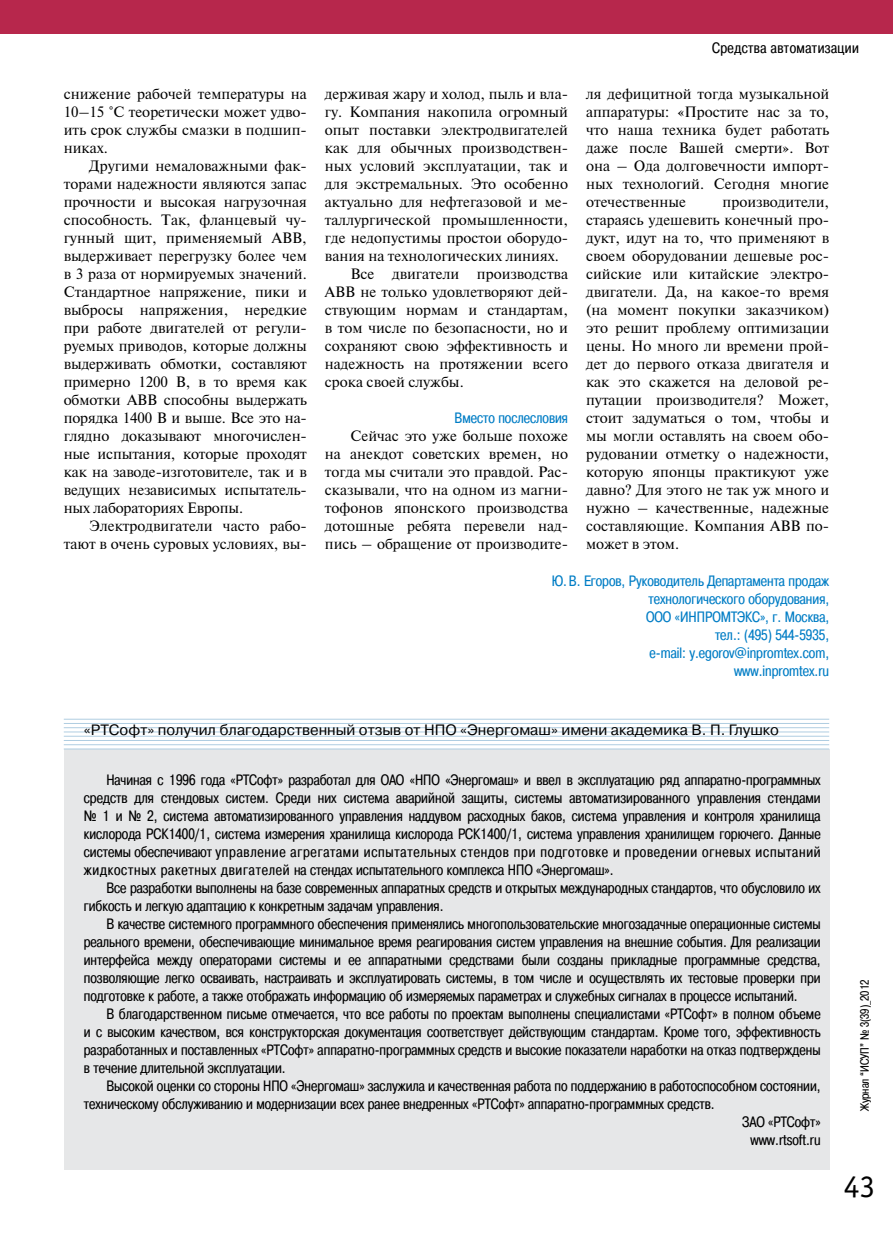
<style>
.page{position:relative;width:893px;height:1234px;background:#fff}
.page>*{position:absolute;margin:0;border:0;box-sizing:border-box;transform-origin:0 0}
.t1{font:31.5px "Officina Serif C";color:#000}
.t2{font:15px/18px "Newton";color:#000;text-align:justify}
.t3{font:15px/18px "Pragmatica Cond C";color:#000;text-align:justify}
.t4{font:15px/18px "Pragmatica Cond C";color:#007dc5;text-align:right}
.t5{font:15px "Pragmatica C";color:#000}
.t6{font:15px "Pragmatica Cond C";letter-spacing:.03em;color:#000}
.t7{font:12px "Pragmatica Cond C";color:#000}
</style>
<div class="page">
<div style="left:0;top:0;width:893px;height:34px;background:#b7274c"></div>
<div style="left:64px;top:749px;width:765px;height:420px;background:#e6e7e8"></div>
<hr style="left:64px;top:718px;width:765px;height:1px;background:#afcde1">
<hr style="left:64px;top:723px;width:765px;height:1px;background:#afcde1">
<hr style="left:64px;top:727px;width:765px;height:1px;background:#afcde1">
<hr style="left:64px;top:731px;width:765px;height:1px;background:#afcde1">
<hr style="left:64px;top:735px;width:765px;height:1px;background:#afcde1">
<hr style="left:64px;top:740px;width:765px;height:1px;background:#afcde1">
<hr style="left:64px;top:744px;width:765px;height:1px;background:#afcde1">
<hr style="left:64px;top:748px;width:765px;height:1px;background:#afcde1">
<p class="t2" style="left:64px;top:84px;width:245px">снижение рабочей температуры на 10–15 °C теоретически может удво&shy;ить срок службы смазки в подшип&shy;никах.</p>
<p class="t2" style="left:64px;top:156px;width:245px;text-indent:26px">Другими немаловажными фак&shy;торами надежности являются запас прочности и высокая нагрузочная способность. Так, фланцевый чу&shy;гунный щит, применяемый АВВ, выдерживает перегрузку более чем в 3 раза от нормируемых значений.<br>Стандартное напряжение, пики и выбросы напряжения, нередкие при работе двигателей от регули&shy;руемых приводов, которые должны выдерживать обмотки, составляют примерно 1200 В, в то время как обмотки АВВ способны выдержать порядка 1400 В и выше. Все это на&shy;глядно доказывают многочислен&shy;ные испытания, которые проходят как на заводе-изготовителе, так и в ведущих независимых испытатель&shy;ных лабораториях Европы.</p>
<p class="t2" style="left:64px;top:516px;width:245px;text-align:right">Электродвигатели часто рабо&shy;тают в очень суровых условиях, вы-</p>
<p class="t6" style="left:712px;top:39px;width:148px">Средства автоматизации</p>
<p class="t2" style="left:586px;top:84px;width:245px">ля дефицитной тогда музыкальной аппаратуры: «Простите нас за то, что наша техника будет работать даже после Вашей смерти». Вот она – Ода долговечности импорт&shy;ных технологий. Сегодня многие отечественные</p>
<p class="t2" style="left:325px;top:84px;width:245px">держивая жару и холод, пыль и вла-</p>
<p class="t2" style="left:325px;top:102px;width:245px">гу. Компания накопила огромный</p>
<p class="t2" style="left:325px;top:120px;width:245px">опыт поставки электродвигателей</p>
<p class="t2" style="left:325px;top:138px;width:245px">как для обычных производствен-</p>
<p class="t2" style="left:325px;top:156px;width:245px">ных условий эксплуатации, так и</p>
<p class="t2" style="left:325px;top:174px;width:245px">для экстремальных. Это особенно</p>
<p class="t2" style="left:325px;top:192px;width:245px">актуально для нефтегазовой и ме-</p>
<p class="t2" style="left:325px;top:210px;width:245px">таллургической промышленности,</p>
<p class="t2" style="left:325px;top:228px;width:245px">где недопустимы простои оборудо-</p>
<p class="t2" style="left:325px;top:246px;width:236px">вания на технологических линиях.</p>
<p class="t2" style="left:350px;top:264px;width:219px">Все двигатели производства</p>
<p class="t2" style="left:325px;top:282px;width:245px">АВВ не только удовлетворяют дей-</p>
<p class="t2" style="left:325px;top:300px;width:245px">ствующим нормам и стандартам,</p>
<p class="t2" style="left:325px;top:318px;width:245px">в том числе по безопасности, но и</p>
<p class="t2" style="left:325px;top:336px;width:245px">сохраняют свою эффективность и</p>
<p class="t2" style="left:325px;top:354px;width:245px">надежность на протяжении всего</p>
<p class="t2" style="left:325px;top:372px;width:140px">срока своей службы.</p>
<p class="t4" style="left:454px;top:409px;width:115px">Вместо послесловия</p>
<p class="t2" style="left:325px;top:426px;width:245px;text-indent:26px">Сейчас это уже больше похоже на анекдот советских времен, но тогда мы считали это правдой. Рас&shy;сказывали, что на одном из магни&shy;тофонов японского производства дотошные ребята перевели над&shy;пись – обращение от производите-</p>
<p class="t2" style="left:586px;top:192px;width:245px;text-indent:136px">производители, стараясь удешевить конечный про&shy;дукт, идут на то, что применяют в своем оборудовании дешевые рос&shy;сийские или китайские электро&shy;двигатели. Да, на какое-то время (на момент покупки заказчиком) это решит проблему оптимизации цены. Но много ли времени прой&shy;дет до первого отказа двигателя и как это скажется на деловой ре&shy;путации производителя? Может, стоит задуматься о том, чтобы и мы могли оставлять на своем обо&shy;рудовании отметку о надежности, которую японцы практикуют уже давно? Для этого не так уж много и нужно – качественные, надежные составляющие. Компания АВВ по&shy;может в этом.</p>
<p class="t4" style="left:552px;top:572px;width:279px">Ю.В. Егоров, Руководитель Департамента продаж технологического оборудования,<br>ООО «ИНПРОМТЭКС», г. Москва,<br>тел.: (495) 544-5935,<br>e‑mail: y.egorov@inpromtex.com, www.inpromtex.ru</p>
<p class="t5" style="left:84px;top:721px;width:697px">«РТСофт» получил благодарственный отзыв от НПО «Энергомаш» имени академика В. П. Глушко</p>
<p class="t3" style="left:84px;top:770px;width:738px;text-indent:22px">Начиная с 1996 года «РТСофт» разработал для ОАО «НПО «Энергомаш» и ввел в эксплуатацию ряд аппаратно-программных средств для стендовых систем. Среди них система аварийной защиты, системы автоматизированного управления стендами № 1 и № 2, система автоматизированного управления наддувом расходных баков, система управления и контроля хранилища кислорода РСК1400/1, система измерения хранилища кислорода РСК1400/1, система управления хранилищем горючего. Данные системы обеспечивают управление агрегатами испытательных стендов при подготовке и проведении огневых испытаний жидкостных ракетных двигателей на стендах испытательного комплекса НПО «Энергомаш».</p>
<p class="t3" style="left:84px;top:878px;width:738px;text-indent:22px">Все разработки выполнены на базе современных аппаратных средств и открытых международных стандартов, что обусловило их гибкость и легкую адаптацию к конкретным задачам управления.</p>
<p class="t3" style="left:84px;top:914px;width:738px;text-indent:22px">В качестве системного программного обеспечения применялись многопользовательские многозадачные операционные системы реального времени, обеспечивающие минимальное время реагирования систем управления на внешние события. Для реализации интерфейса между операторами системы и ее аппаратными средствами были созданы прикладные программные средства, позволяющие легко осваивать, настраивать и эксплуатировать системы, в том числе и осуществлять их тестовые проверки при подготовке к работе, а также отображать информацию об измеряемых параметрах и служебных сигналах в процессе испытаний.</p>
<p class="t3" style="left:84px;top:1004px;width:738px;text-indent:22px">В благодарственном письме отмечается, что все работы по проектам выполнены специалистами «РТСофт» в полном объеме и с высоким качеством, вся конструкторская документация соответствует действующим стандартам. Кроме того, эффективность разработанных и поставленных «РТСофт» аппаратно-программных средств и высокие показатели наработки на отказ подтверждены в течение длительной эксплуатации.</p>
<p class="t3" style="left:106px;top:1076px;width:716px">Высокой оценки со стороны НПО «Энергомаш» заслужила и качественная работа по поддержанию в работоспособном состоянии,</p>
<p class="t3" style="left:84px;top:1094px;width:632px">техническому обслуживанию и модернизации всех ранее внедренных «РТСофт» аппаратно-программных средств.</p>
<p class="t3" style="left:742px;top:1112px;width:80px">ЗАО «РТСофт»</p>
<p class="t3" style="left:750px;top:1130px;width:72px">www.rtsoft.ru</p>
<p class="t7" style="left:858px;top:1110px;width:133px;rotate:-90deg">Журнал “ИСУП” № 3(39)_2012</p>
<h1 class="t1" style="left:844px;top:1168px;width:33px">43</h1>
</div>
